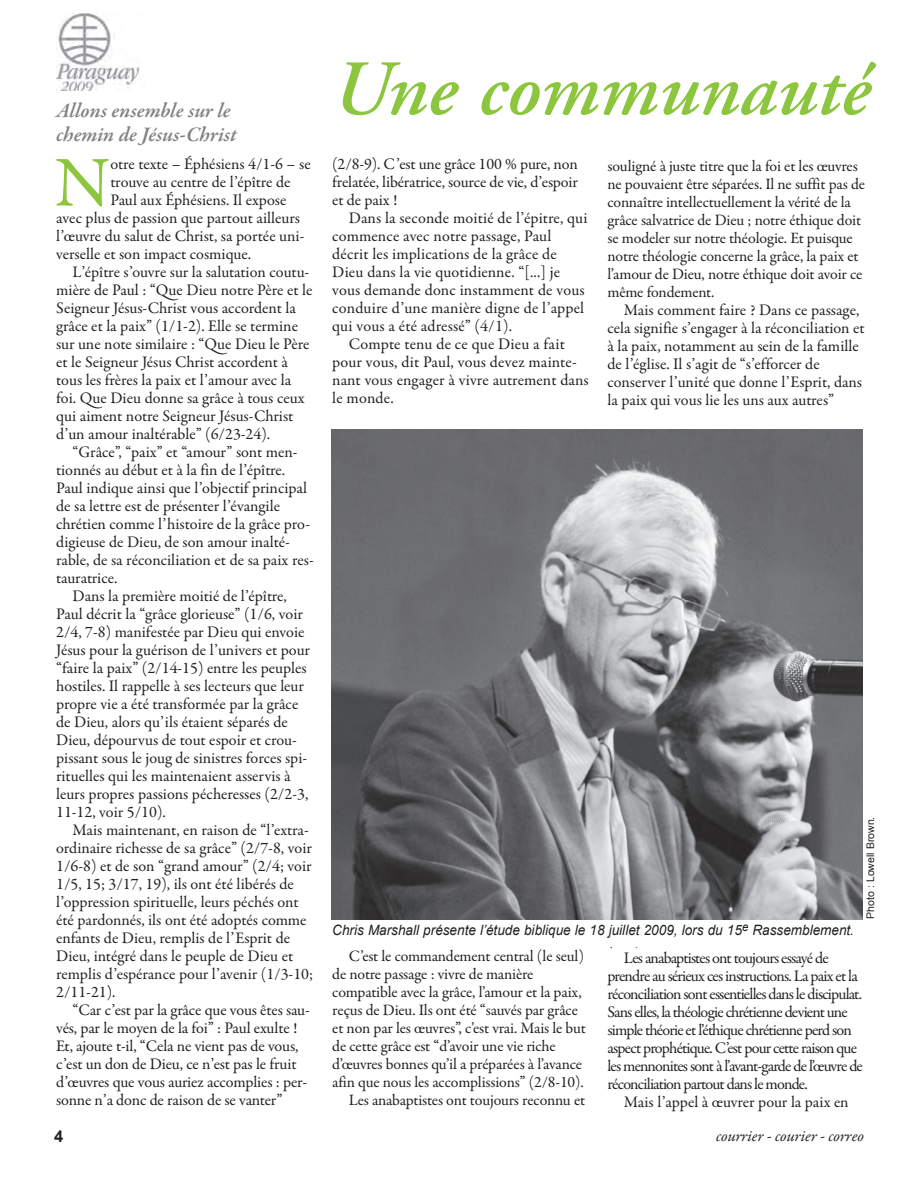
<style>
.page{position:relative;width:918px;height:1188px;background:#fff}
.page>*{position:absolute;margin:0;border:0;box-sizing:border-box;transform-origin:0 0}
.t1{font:italic 600 78px "Adobe Garamond";color:#8cc63e}
.t2{font:71.7px "Garamond Premr Pro";color:#8cc63e}
.t3{font:italic 600 21px/24px "Garamond Premr Pro";color:#808285}
.t4{font:italic 16.5px "Garamond Premr Pro";color:#231f20}
.t5{font:700 16.5px "Arial";color:#231f20}
.t6{font:16.2px/18px "Garamond Premr Pro";letter-spacing:-.005em;color:#231f20}
.t7{font:16.2px "Garamond Premr Pro";letter-spacing:-.05em;color:#231f20}
.t8{font:16.2px "Garamond Premr Pro";letter-spacing:-.055em;color:#231f20}
.t9{font:15.9px/18px "Garamond Premr Pro";letter-spacing:-.01em;color:#231f20}
.t10{font:italic 14.25px "Arial";color:#231f20;scale:.95 1}
.t11{font:10.5px "Arial";color:#231f20}
.s1{font-size:16.5px}
</style>
<div class="page">
<img style="left:56px;top:14px;width:84px;height:77px">
<img style="left:331px;top:430px;width:532px;height:489px">
<p class="t3" style="left:56px;top:100px;width:182px">Allons ensemble sur le chemin de Jésus-Christ</p>
<h2 class="t2" style="left:55px;top:154px;width:57px">N</h2>
<p class="t6" style="left:110px;top:157px;width:202px">otre texte – Éphésiens 4/1-6 – se</p>
<p class="t6" style="left:110px;top:175px;width:182px">trouve au centre de l’épître de</p>
<p class="t6" style="left:110px;top:193px;width:178px">Paul aux Éphésiens. Il expose</p>
<p class="t6" style="left:56px;top:211px;width:245px">avec plus de passion que partout ailleurs</p>
<p class="t6" style="left:56px;top:229px;width:250px">l’œuvre du salut de Christ, sa portée uni-</p>
<p class="t6" style="left:56px;top:247px;width:197px">verselle et son impact cosmique.</p>
<p class="t6" style="left:73px;top:265px;width:238px">L’épître s’ouvre sur la salutation coutu-</p>
<p class="t6" style="left:56px;top:283px;width:258px">mière de Paul : <span class="s1">“</span>Que Dieu notre Père et le</p>
<p class="t6" style="left:56px;top:301px;width:241px">Seigneur Jésus-Christ vous accordent la</p>
<p class="t6" style="left:56px;top:319px;width:243px">grâce et la paix<span class="s1">”</span> (1/1-2). Elle se termine</p>
<p class="t6" style="left:56px;top:337px;width:255px">sur une note similaire : <span class="s1">“</span>Que Dieu le Père</p>
<p class="t6" style="left:56px;top:355px;width:233px">et le Seigneur Jésus Christ accordent à</p>
<p class="t6" style="left:56px;top:373px;width:237px">tous les frères la paix et l’amour avec la</p>
<p class="t6" style="left:56px;top:391px;width:250px">foi. Que Dieu donne sa grâce à tous ceux</p>
<p class="t6" style="left:56px;top:409px;width:239px">qui aiment notre Seigneur Jésus-Christ</p>
<p class="t6" style="left:56px;top:427px;width:216px">d’un amour inaltérable<span class="s1">”</span> (6/23-24).</p>
<p class="t6" style="left:73px;top:445px;width:226px">“Grâce”, “paix” et “amour” sont men-</p>
<p class="t6" style="left:56px;top:463px;width:231px">tionnés au début et à la fin de l’épître.</p>
<p class="t6" style="left:56px;top:481px;width:252px">Paul indique ainsi que l’objectif principal</p>
<p class="t6" style="left:56px;top:499px;width:225px">de sa lettre est de présenter l’évangile</p>
<p class="t6" style="left:56px;top:517px;width:256px">chrétien comme l’histoire de la grâce pro-</p>
<p class="t6" style="left:56px;top:535px;width:235px">digieuse de Dieu, de son amour inalté-</p>
<p class="t6" style="left:56px;top:553px;width:259px">rable, de sa réconciliation et de sa paix res-</p>
<p class="t6" style="left:56px;top:571px;width:63px">tauratrice.</p>
<p class="t6" style="left:73px;top:589px;width:216px">Dans la première moitié de l’épître,</p>
<p class="t6" style="left:56px;top:607px;width:248px">Paul décrit la <span class="s1">“</span>grâce glorieuse<span class="s1">”</span> (1/6, voir</p>
<p class="t6" style="left:56px;top:625px;width:250px">2/4, 7-8) manifestée par Dieu qui envoie</p>
<p class="t6" style="left:56px;top:643px;width:255px">Jésus pour la guérison de l’univers et pour</p>
<p class="t6" style="left:56px;top:661px;width:252px"><span class="s1">“</span>faire la paix<span class="s1">”</span> (2/14-15) entre les peuples</p>
<p class="t6" style="left:56px;top:679px;width:249px">hostiles. Il rappelle à ses lecteurs que leur</p>
<p class="t6" style="left:56px;top:697px;width:244px">propre vie a été transformée par la grâce</p>
<p class="t6" style="left:56px;top:715px;width:233px">de Dieu, alors qu’ils étaient séparés de</p>
<p class="t6" style="left:56px;top:733px;width:242px">Dieu, dépourvus de tout espoir et crou-</p>
<p class="t6" style="left:56px;top:751px;width:253px">pissant sous le joug de sinistres forces spi-</p>
<p class="t6" style="left:56px;top:769px;width:236px">rituelles qui les maintenaient asservis à</p>
<p class="t6" style="left:56px;top:787px;width:254px">leurs propres passions pécheresses (2/2-3,</p>
<p class="t6" style="left:56px;top:805px;width:111px">11-12, voir 5/10).</p>
<p class="t6" style="left:73px;top:823px;width:238px">Mais maintenant, en raison de <span class="s1">“</span>l’extra-</p>
<p class="t6" style="left:56px;top:841px;width:257px">ordinaire richesse de sa grâce<span class="s1">”</span> (2/7-8, voir</p>
<p class="t6" style="left:56px;top:859px;width:257px">1/6-8) et de son <span class="s1">“</span>grand amour<span class="s1">”</span> (2/4; voir</p>
<p class="t6" style="left:56px;top:877px;width:239px">1/5, 15; 3/17, 19), ils ont été libérés de</p>
<p class="t6" style="left:56px;top:895px;width:244px">l’oppression spirituelle, leurs péchés ont</p>
<p class="t6" style="left:56px;top:913px;width:252px">été pardonnés, ils ont été adoptés comme</p>
<p class="t6" style="left:56px;top:931px;width:236px">enfants de Dieu, remplis de l’Esprit de</p>
<p class="t6" style="left:56px;top:949px;width:239px">Dieu, intégré dans le peuple de Dieu et</p>
<p class="t6" style="left:56px;top:967px;width:258px">remplis d’espérance pour l’avenir (1/3-10;</p>
<p class="t6" style="left:56px;top:985px;width:61px">2/11-21).</p>
<p class="t6" style="left:73px;top:1003px;width:239px"><span class="s1">“</span>Car c’est par la grâce que vous êtes sau-</p>
<p class="t6" style="left:56px;top:1021px;width:243px">vés, par le moyen de la foi<span class="s1">”</span> : Paul exulte !</p>
<p class="t6" style="left:56px;top:1039px;width:244px">Et, ajoute t-il, <span class="s1">“</span>Cela ne vient pas de vous,</p>
<p class="t6" style="left:56px;top:1057px;width:242px">c’est un don de Dieu, ce n’est pas le fruit</p>
<p class="t6" style="left:56px;top:1075px;width:252px">d’œuvres que vous auriez accomplies : per-</p>
<p class="t6" style="left:56px;top:1093px;width:228px">sonne n’a donc de raison de se vanter<span class="s1">”</span></p>
<h1 class="t1" style="left:332px;top:58px;width:539px">Une communauté</h1>
<p class="t6" style="left:332px;top:157px;width:247px;text-align:justify">(2/8-9). C’est une grâce 100 % pure, non frelatée, libératrice, source de vie, d’espoir et de paix !</p>
<p class="t6" style="left:332px;top:211px;width:257px;text-indent:16px">Dans la seconde moitié de l’épitre, qui commence avec notre passage, Paul décrit les implications de la grâce de Dieu dans la vie quotidienne. <span class="s1">“[</span>...] je vous demande donc instamment de vous conduire d’une manière digne de l’appel qui vous a été adressé<span class="s1">”</span> (4/1).</p>
<p class="t6" style="left:332px;top:337px;width:258px;text-indent:16px">Compte tenu de ce que Dieu a fait pour vous, dit Paul, vous devez mainte&shy;nant vous engager à vivre autrement dans le monde.</p>
<p class="t9" style="left:607px;top:159px;width:259px">souligné à juste titre que la foi et les œuvres ne pouvaient être séparées. Il ne suffit pas de connaître intellectuellement la vérité de la grâce salvatrice de Dieu ; notre éthique doit se modeler sur notre théologie. Et puisque notre théologie concerne la grâce, la paix et l’amour de Dieu, notre éthique doit avoir ce même fondement.</p>
<p class="t6" style="left:607px;top:303px;width:259px;text-indent:17px">Mais comment faire ? Dans ce passage, cela signifie s’engager à la réconciliation et à la paix, notamment au sein de la famille de l’église. Il s’agit de <span class="s1">“</span>s’efforcer de conserver l’unité que donne l’Esprit, dans la paix qui vous lie les uns aux autres<span class="s1">”</span></p>
<p class="t11" style="left:865px;top:919px;width:104px;rotate:-90deg">Photo : Lowell Brown.</p>
<p class="t10" style="left:332px;top:922px;width:551px">Chris Marshall présente l’étude biblique le 18 juillet 2009, lors du 15<sup>e</sup> Rassemblement.</p>
<p class="t6" style="left:607px;top:933px;width:38px">(4/3).</p>
<p class="t7" style="left:624px;top:952px;width:206px">Les anabaptistes ont toujours essayé de</p>
<p class="t7" style="left:607px;top:970px;width:252px">prendre au sérieux ces instructions. La paix et la</p>
<p class="t7" style="left:607px;top:988px;width:256px">réconciliation sont essentielles dans le discipulat.</p>
<p class="t7" style="left:607px;top:1006px;width:242px">Sans elles, la théologie chrétienne devient une</p>
<p class="t7" style="left:607px;top:1024px;width:246px">simple théorie et l’éthique chrétienne perd son</p>
<p class="t7" style="left:607px;top:1042px;width:251px">aspect prophétique. C’est pour cette raison que</p>
<p class="t8" style="left:607px;top:1060px;width:257px">les mennonites sont à l’avant-garde de l’œuvre de</p>
<p class="t7" style="left:607px;top:1078px;width:202px">réconciliation partout dans le monde.</p>
<p class="t6" style="left:624px;top:1095px;width:226px">Mais l’appel à œuvrer pour la paix en</p>
<p class="t9" style="left:349px;top:949px;width:237px">C’est le commandement central (le seul)</p>
<p class="t9" style="left:332px;top:967px;width:203px">de notre passage : vivre de manière</p>
<p class="t9" style="left:332px;top:985px;width:251px">compatible avec la grâce, l’amour et la paix,</p>
<p class="t9" style="left:332px;top:1003px;width:247px">reçus de Dieu. Ils ont été <span class="s1">“</span>sauvés par grâce</p>
<p class="t9" style="left:332px;top:1021px;width:255px">et non par les œuvres<span class="s1">”,</span> c’est vrai. Mais le but</p>
<p class="t9" style="left:332px;top:1039px;width:225px">de cette grâce est <span class="s1">“</span>d’avoir une vie riche</p>
<p class="t9" style="left:332px;top:1057px;width:251px">d’œuvres bonnes qu’il a préparées à l’avance</p>
<p class="t9" style="left:332px;top:1075px;width:253px">afin que nous les accomplissions<span class="s1">”</span> (2/8-10).</p>
<p class="t9" style="left:349px;top:1093px;width:238px">Les anabaptistes ont toujours reconnu et</p>
<p class="t5" style="left:54px;top:1127px;width:11px">4</p>
<p class="t4" style="left:716px;top:1130px;width:149px">courrier - courier - correo</p>
</div>
